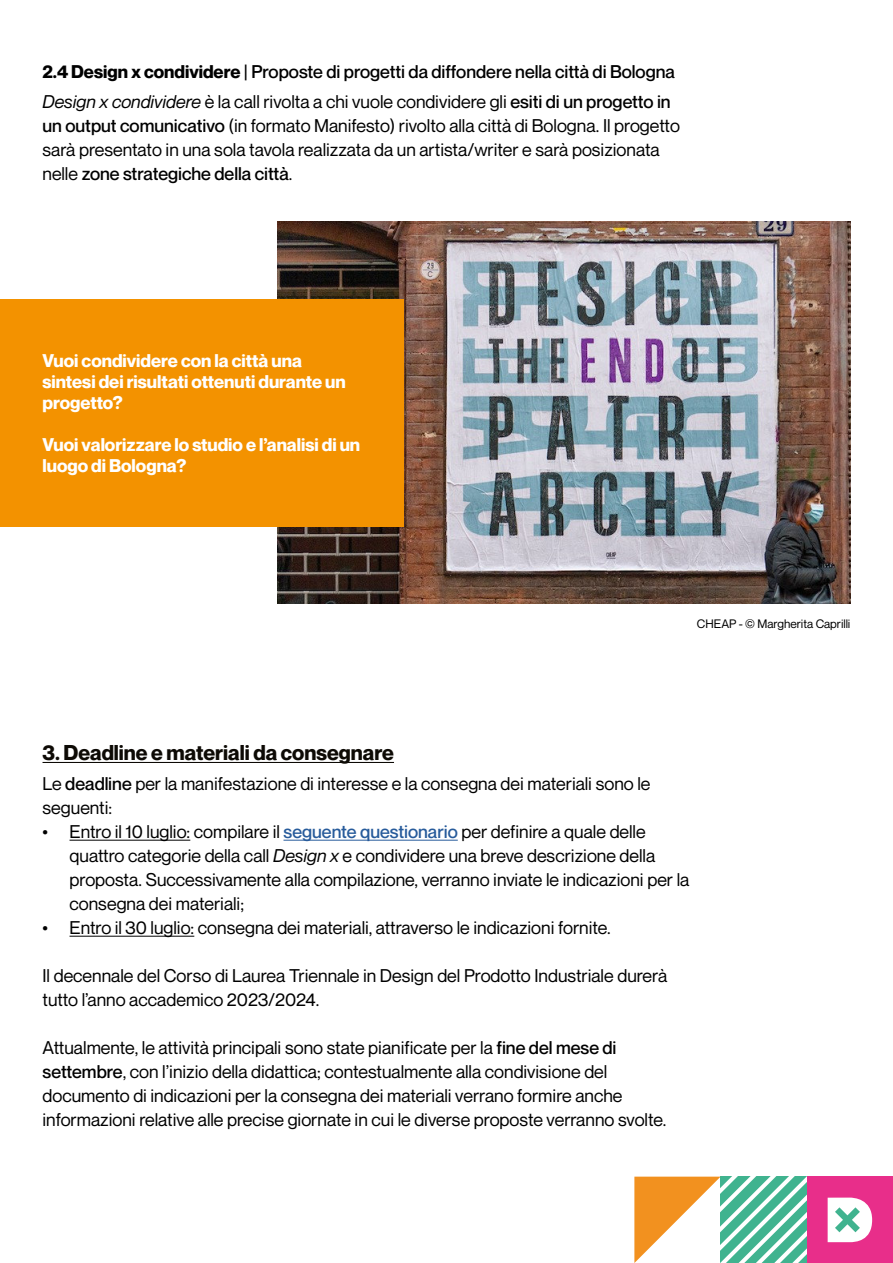
<style>
.page{position:relative;width:893px;height:1263px;background:#fff}
.page>*{position:absolute;margin:0;border:0;box-sizing:border-box;transform-origin:0 0}
.t1{font:700 21px "Neue Montreal";color:#0d0a05}
.t2{font:18px/24px "Neue Montreal";color:#000}
.t3{font:500 18px/30px "Neue Montreal";color:#000}
.t4{font:700 18px/21px "Neue Montreal";color:#fff}
.t5{font:12px "Neue Montreal";color:#000}
.s1{font-weight:700}
.s2{font-weight:400;font-style:italic}
.s3{font-weight:400}
.s4{font-weight:500}
.s5{font-weight:500;color:#275b9b}
.s6{font-style:italic}
</style>
<div class="page">
<img style="left:278px;top:222px;width:572px;height:381px">
<div style="left:0;top:299px;width:404px;height:227px;background:#f39200"></div>
<hr style="left:43px;top:762px;width:351px;height:1px;background:#0d0a05">
<hr style="left:70px;top:840px;width:120px;height:1px;background:#000">
<hr style="left:283px;top:840px;width:175px;height:1px;background:#275b9b">
<hr style="left:70px;top:936px;width:124px;height:1px;background:#000">
<div style="left:807px;top:1177px;width:86px;height:86px;background:#e82e8a"></div>
<svg style="left:828px;top:1197px;width:44px;height:45px;background:#dddde0"></svg>
<svg style="left:634px;top:1176px;width:173px;height:87px"></svg>
<p class="t3" style="left:43px;top:57px;width:634px"><span class="s1">2.4 Design x condividere</span> | Proposte di progetti da diffondere nella città di Bologna<br><span class="s2">Design x condividere</span> <span class="s3">è la call rivolta a chi vuole condividere gli</span> esiti di un progetto in</p>
<p class="t2" style="left:43px;top:114px;width:639px"><span class="s4">un output comunicativo</span> (in formato Manifesto) rivolto alla città di Bologna. Il progetto sarà presentato in una sola tavola realizzata da un artista/writer e sarà posizionata nelle <span class="s4">zone strategiche della città</span>.</p>
<p class="t4" style="left:43px;top:350px;width:305px">Vuoi condividere con la città una sintesi dei risultati ottenuti durante un progetto?</p>
<p class="t4" style="left:43px;top:434px;width:319px">Vuoi valorizzare lo studio e l’analisi di un luogo di Bologna?</p>
<p class="t5" style="left:697px;top:616px;width:155px">CHEAP - © Margherita Caprilli</p>
<p class="t1" style="left:43px;top:740px;width:353px">3. Deadline e materiali da consegnare</p>
<p class="t2" style="left:43px;top:772px;width:609px">Le <span class="s4">deadline</span> per la manifestazione di interesse e la consegna dei materiali sono le seguenti:</p>
<p class="t2" style="left:70px;top:820px;width:621px;text-indent:-27px">• Entro il 10 luglio: compilare il <span class="s5">seguente questionario</span> per definire a quale delle quattro categorie della call <span class="s6">Design x</span> e condividere una breve descrizione della proposta. Successivamente alla compilazione, verranno inviate le indicazioni per la consegna dei materiali;</p>
<p class="t2" style="left:43px;top:916px;width:570px">• Entro il 30 luglio: consegna dei materiali, attraverso le indicazioni fornite.</p>
<p class="t2" style="left:43px;top:964px;width:626px">Il decennale del Corso di Laurea Triennale in Design del Prodotto Industriale durerà tutto l’anno accademico 2023/2024.</p>
<p class="t2" style="left:43px;top:1036px;width:625px">Attualmente, le attività principali sono state pianificate per la <span class="s4">fine del mese di settembre</span>, con l’inizio della didattica; contestualmente alla condivisione del documento di indicazioni per la consegna dei materiali verrano formire anche informazioni relative alle precise giornate in cui le diverse proposte verranno svolte.</p>
</div>
